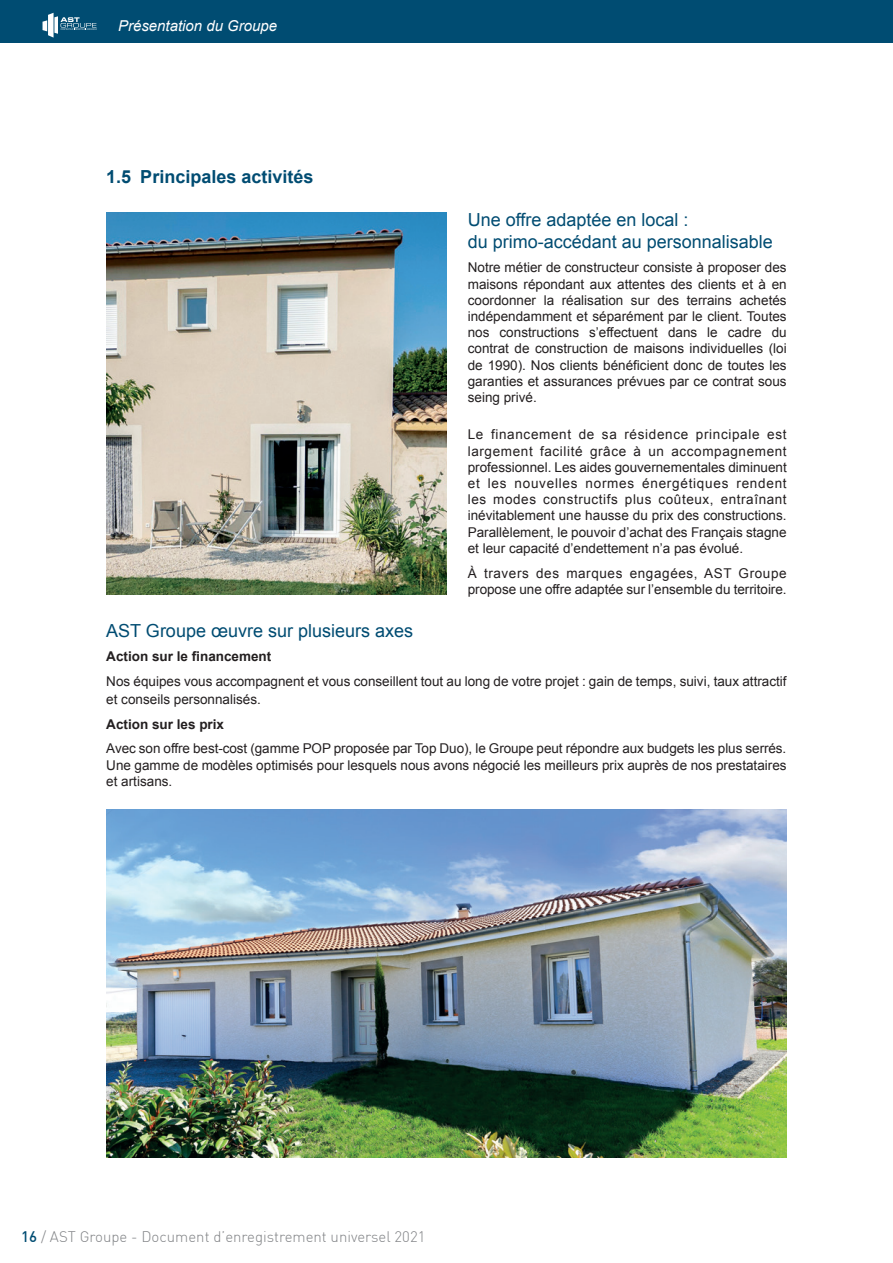
<style>
.page{position:relative;width:893px;height:1263px;background:#fff}
.page>*{position:absolute;margin:0;border:0;box-sizing:border-box;transform-origin:0 0}
.t1{font:18px/21.6px "Arial";color:#004c72}
.t2{font:700 18px "Arial";color:#004c72}
.t3{font:300 15px "DIN Pro";color:#808285}
.t4{font:italic 15px "Arial";color:#fff}
.t5{font:13.5px/16.2px "Arial";color:#231f20;text-align:justify}
.t6{font:700 13.5px "Arial";color:#231f20}
.s1{font-weight:500;color:#004c72}
</style>
<div class="page">
<div style="left:0;top:0;width:893px;height:43px;background:#004c72"></div>
<svg style="left:43px;top:13px;width:54px;height:25px"></svg>
<img style="left:106px;top:810px;width:681px;height:347px">
<img style="left:106px;top:213px;width:340px;height:381px">
<p class="t4" style="left:118px;top:16px;width:161px">Présentation du Groupe</p>
<h1 class="t2" style="left:106px;top:165px;width:209px">1.5 Principales activités</h1>
<h1 class="t1" style="left:468px;top:209px;width:307px">Une offre adaptée en local :<br>du primo-accédant au personnalisable</h1>
<p class="t5" style="left:468px;top:260px;width:320px">Notre métier de constructeur consiste à proposer des maisons répondant aux attentes des clients et à en coordonner la réalisation sur des terrains achetés indépendamment et séparément par le client. Toutes nos constructions s’effectuent dans le cadre du contrat de construction de maisons individuelles (loi de 1990). Nos clients bénéficient donc de toutes les garanties et assurances prévues par ce contrat sous seing privé.</p>
<p class="t5" style="left:468px;top:427px;width:321px">Le financement de sa résidence principale est largement facilité grâce à un accompagnement professionnel. Les aides gouvernementales diminuent et les nouvelles normes énergétiques rendent les modes constructifs plus coûteux, entraînant inévitablement une hausse du prix des constructions.<br>Parallèlement, le pouvoir d’achat des Français stagne et leur capacité d’endettement n’a pas évolué.</p>
<p class="t5" style="left:468px;top:565px;width:320px">À travers des marques engagées, AST Groupe propose une offre adaptée sur l’ensemble du territoire.</p>
<h1 class="t1" style="left:106px;top:620px;width:308px">AST Groupe œuvre sur plusieurs axes</h1>
<p class="t6" style="left:106px;top:648px;width:167px">Action sur le financement</p>
<p class="t5" style="left:106px;top:672px;width:682px;line-height:18px">Nos équipes vous accompagnent et vous conseillent tout au long de votre projet : gain de temps, suivi, taux attractif et conseils personnalisés.</p>
<p class="t6" style="left:106px;top:715px;width:119px">Action sur les prix</p>
<p class="t5" style="left:106px;top:741px;width:682px">Avec son offre best-cost (gamme POP proposée par Top Duo), le Groupe peut répondre aux budgets les plus serrés.<br>Une gamme de modèles optimisés pour lesquels nous avons négocié les meilleurs prix auprès de nos prestataires et artisans.</p>
<p class="t3" style="left:21px;top:1227px;width:406px"><span class="s1">16</span> / AST Groupe - Document d’enregistrement universel 2021</p>
</div>
